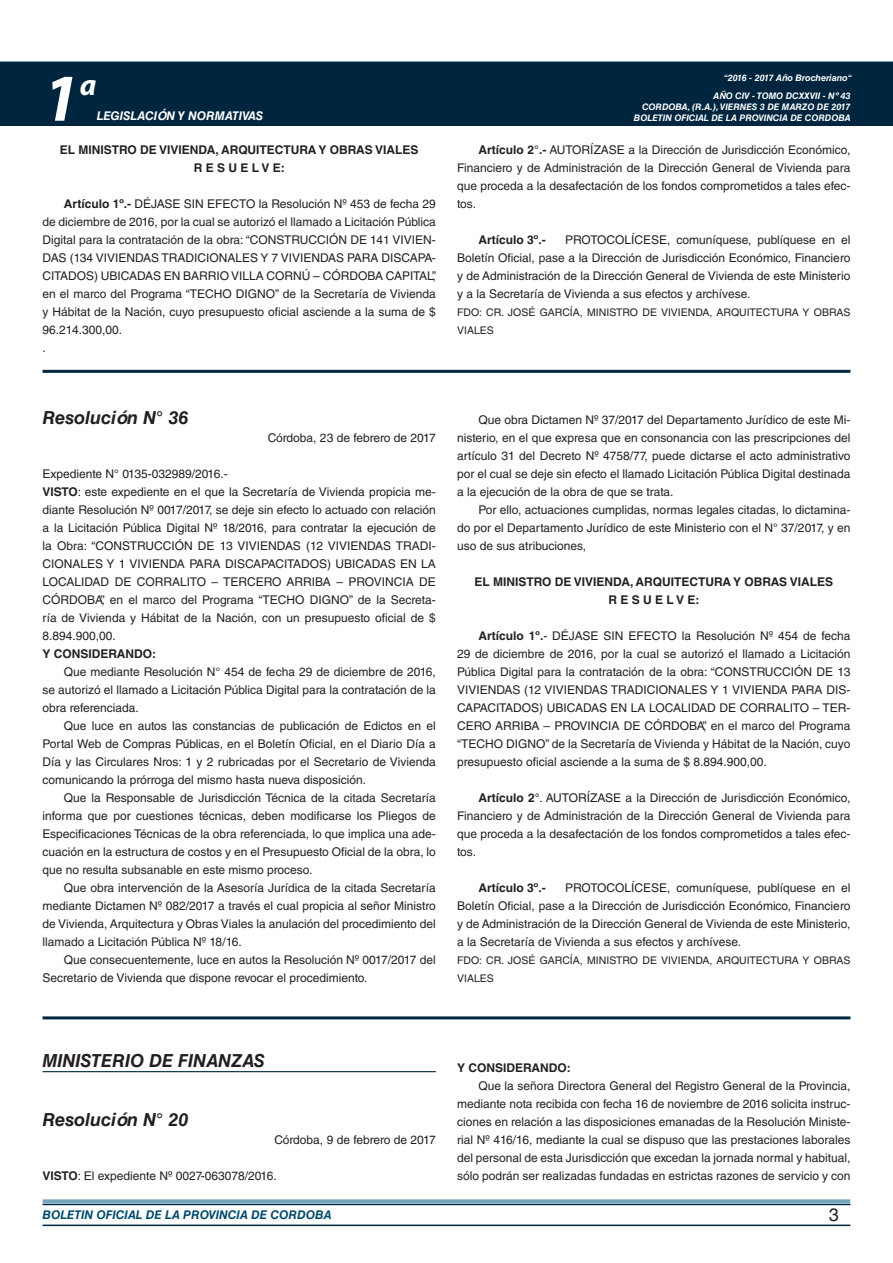
<style>
.page{position:relative;width:893px;height:1263px;background:#fff}
.page>*{position:absolute;margin:0;border:0;box-sizing:border-box;transform-origin:0 0}
.t1{font:italic 700 67.5px "Myriad Pro";color:#fff}
.t2{font:italic 700 30px "Myriad Pro";color:#fff}
.DOC__N{font:italic 700 18px "Helvetica LT Std";color:#231f20}
.NOMBRE_DE_MINISTERIO{font:italic 700 18px "Helvetica LT Std";color:#231f20}
.t3{font:18px "Helvetica LT Std";color:#231f20}
.TEXTO_BASE{font:12px/18px "Helvetica LT Std";color:#231f20;text-align:justify}
.TEXTO_BASE-2{font:700 12px "Helvetica LT Std";color:#231f20}
.t4{font:italic 700 12px "Helvetica LT Std";color:#004b6c}
.t5{font:italic 700 12px "Helvetica LT Std";color:#fff}
.FIRMA{font:10.5px/18px "Helvetica LT Std";color:#231f20}
.t6{font:italic 700 9px/10.8px "Helvetica LT Std";color:#fff;text-align:right}
.s1{font-weight:700}
</style>
<div class="page">
<div style="left:0;top:61px;width:893px;height:6px;background:#73a5b8"></div>
<div style="left:0;top:62px;width:893px;height:64px;background:#00263f"></div>
<hr style="left:43px;top:1224px;width:807px;height:2px;background:#00263f">
<div style="left:42px;top:1198px;width:809px;height:8px;background:#fff;opacity:.75"></div>
<hr style="left:43px;top:370px;width:807px;height:3px;background:#00263f">
<hr style="left:43px;top:1071px;width:393px;height:1px;background:#00263f">
<hr style="left:43px;top:1016px;width:807px;height:3px;background:#00263f">
<h1 class="t1" style="left:43px;top:54px;width:38px">1</h1>
<h2 class="t2" style="left:80px;top:66px;width:18px">a</h2>
<p class="t5" style="left:97px;top:109px;width:168px">LEGISLACIÓN Y NORMATIVAS</p>
<p class="TEXTO_BASE-2" style="left:60px;top:142px;width:360px">EL MINISTRO DE VIVIENDA, ARQUITECTURA Y OBRAS VIALES</p>
<p class="TEXTO_BASE-2" style="left:194px;top:160px;width:93px">R E S U E L V E:</p>
<p class="TEXTO_BASE" style="left:43px;top:195px;width:395px;text-indent:21px"><span class="s1">Artículo 1º.-</span> DÉJASE SIN EFECTO la Resolución Nº 453 de fecha 29 de diciembre de 2016, por la cual se autorizó el llamado a Licitación Pública Digital para la contratación de la obra: “CONSTRUCCIÓN DE 141 VIVIEN-DAS (134 VIVIENDAS TRADICIONALES Y 7 VIVIENDAS PARA DISCAPA-CITADOS) UBICADAS EN BARRIO VILLA CORNÚ – CÓRDOBA CAPITAL”, en el marco del Programa “TECHO DIGNO” de la Secretaría de Vivienda y Hábitat de la Nación, cuyo presupuesto oficial asciende a la suma de $ 96.214.300,00.</p>
<p class="TEXTO_BASE" style="left:43px;top:339px;width:5px">.</p>
<p class="t6" style="left:724px;top:72px;width:130px">“2016 - 2017 Año Brocheriano“</p>
<p class="t6" style="left:634px;top:91px;width:218px">AÑO CIV - TOMO DCXXVII - Nº 43<br>CORDOBA, (R.A.), VIERNES 3 DE MARZO DE 2017<br>BOLETIN OFICIAL DE LA PROVINCIA DE CORDOBA</p>
<p class="TEXTO_BASE" style="left:457px;top:141px;width:395px;text-indent:21px"><span class="s1">Artículo 2°.-</span> AUTORÍZASE a la Dirección de Jurisdicción Económico, Financiero y de Administración de la Dirección General de Vivienda para que proceda a la desafectación de los fondos comprometidos a tales efec&shy;tos.</p>
<p class="TEXTO_BASE-2" style="left:478px;top:232px;width:69px">Artículo 3º.-</p>
<p class="TEXTO_BASE" style="left:457px;top:231px;width:395px;text-indent:108px">PROTOCOLÍCESE, comuníquese, publíquese en el Boletín Oficial, pase a la Dirección de Jurisdicción Económico, Financiero y de Administración de la Dirección General de Vivienda de este Ministerio y a la Secretaría de Vivienda a sus efectos y archívese.</p>
<p class="FIRMA" style="left:457px;top:303px;width:395px">FDO: CR. JOSÉ GARCÍA, MINISTRO DE VIVIENDA, ARQUITECTURA Y OBRAS<br>VIALES</p>
<p class="DOC__N" style="left:43px;top:406px;width:147px">Resolución N° 36</p>
<p class="TEXTO_BASE" style="left:268px;top:429px;width:170px">Córdoba, 23 de febrero de 2017</p>
<p class="TEXTO_BASE" style="left:43px;top:465px;width:187px">Expediente N° 0135-032989/2016.-</p>
<p class="TEXTO_BASE" style="left:43px;top:483px;width:395px"><span class="s1">VISTO</span>: este expediente en el que la Secretaría de Vivienda propicia me&shy;diante Resolución Nº 0017/2017, se deje sin efecto lo actuado con relación a la Licitación Pública Digital Nº 18/2016, para contratar la ejecución de la Obra: “CONSTRUCCIÓN DE 13 VIVIENDAS (12 VIVIENDAS TRADI-CIONALES Y 1 VIVIENDA PARA DISCAPACITADOS) UBICADAS EN LA LOCALIDAD DE CORRALITO – TERCERO ARRIBA – PROVINCIA DE CÓRDOBA”, en el marco del Programa “TECHO DIGNO” de la Secreta&shy;ría de Vivienda y Hábitat de la Nación, con un presupuesto oficial de $ 8.894.900,00.</p>
<p class="TEXTO_BASE-2" style="left:43px;top:646px;width:115px">Y CONSIDERANDO:</p>
<p class="TEXTO_BASE" style="left:43px;top:663px;width:395px;text-indent:21px">Que mediante Resolución N° 454 de fecha 29 de diciembre de 2016, se autorizó el llamado a Licitación Pública Digital para la contratación de la obra referenciada.</p>
<p class="TEXTO_BASE" style="left:43px;top:717px;width:395px;text-indent:21px">Que luce en autos las constancias de publicación de Edictos en el Portal Web de Compras Públicas, en el Boletín Oficial, en el Diario Día a Día y las Circulares Nros: 1 y 2 rubricadas por el Secretario de Vivienda comunicando la prórroga del mismo hasta nueva disposición.</p>
<p class="TEXTO_BASE" style="left:43px;top:789px;width:395px;text-indent:21px">Que la Responsable de Jurisdicción Técnica de la citada Secretaría informa que por cuestiones técnicas, deben modificarse los Pliegos de Especificaciones Técnicas de la obra referenciada, lo que implica una ade&shy;cuación en la estructura de costos y en el Presupuesto Oficial de la obra, lo que no resulta subsanable en este mismo proceso.</p>
<p class="TEXTO_BASE" style="left:43px;top:879px;width:395px;text-indent:21px">Que obra intervención de la Asesoría Jurídica de la citada Secretaría mediante Dictamen Nº 082/2017 a través el cual propicia al señor Ministro de Vivienda, Arquitectura y Obras Viales la anulación del procedimiento del llamado a Licitación Pública Nº 18/16.</p>
<p class="TEXTO_BASE" style="left:43px;top:951px;width:395px;text-indent:21px">Que consecuentemente, luce en autos la Resolución Nº 0017/2017 del<br>Secretario de Vivienda que dispone revocar el procedimiento.</p>
<p class="TEXTO_BASE" style="left:457px;top:411px;width:395px;text-indent:21px">Que obra Dictamen Nº 37/2017 del Departamento Jurídico de este Mi&shy;nisterio, en el que expresa que en consonancia con las prescripciones del artículo 31 del Decreto Nº 4758/77, puede dictarse el acto administrativo por el cual se deje sin efecto el llamado Licitación Pública Digital destinada a la ejecución de la obra de que se trata.</p>
<p class="TEXTO_BASE" style="left:457px;top:501px;width:395px;text-indent:21px">Por ello, actuaciones cumplidas, normas legales citadas, lo dictamina&shy;do por el Departamento Jurídico de este Ministerio con el N° 37/2017, y en uso de sus atribuciones,</p>
<p class="TEXTO_BASE-2" style="left:475px;top:574px;width:360px">EL MINISTRO DE VIVIENDA, ARQUITECTURA Y OBRAS VIALES</p>
<p class="TEXTO_BASE-2" style="left:608px;top:592px;width:93px">R E S U E L V E:</p>
<p class="TEXTO_BASE" style="left:457px;top:627px;width:395px;text-indent:21px"><span class="s1">Artículo 1º.</span>- DÉJASE SIN EFECTO la Resolución Nº 454 de fecha 29 de diciembre de 2016, por la cual se autorizó el llamado a Licitación Pública Digital para la contratación de la obra: “CONSTRUCCIÓN DE 13<br>VIVIENDAS (12 VIVIENDAS TRADICIONALES Y 1 VIVIENDA PARA DIS-CAPACITADOS) UBICADAS EN LA LOCALIDAD DE CORRALITO – TER-CERO ARRIBA – PROVINCIA DE CÓRDOBA”, en el marco del Programa “TECHO DIGNO” de la Secretaría de Vivienda y Hábitat de la Nación, cuyo presupuesto oficial asciende a la suma de $ 8.894.900,00.</p>
<p class="TEXTO_BASE" style="left:457px;top:789px;width:395px;text-indent:21px"><span class="s1">Artículo 2°</span>. AUTORÍZASE a la Dirección de Jurisdicción Económico, Financiero y de Administración de la Dirección General de Vivienda para que proceda a la desafectación de los fondos comprometidos a tales efec&shy;tos.</p>
<p class="TEXTO_BASE-2" style="left:478px;top:880px;width:69px">Artículo 3º.-</p>
<p class="TEXTO_BASE" style="left:457px;top:879px;width:395px;text-indent:108px">PROTOCOLÍCESE, comuníquese, publíquese en el Boletín Oficial, pase a la Dirección de Jurisdicción Económico, Financiero y de Administración de la Dirección General de Vivienda de este Ministerio, a la Secretaría de Vivienda a sus efectos y archívese.</p>
<p class="FIRMA" style="left:457px;top:951px;width:395px">FDO: CR. JOSÉ GARCÍA, MINISTRO DE VIVIENDA, ARQUITECTURA Y OBRAS<br>VIALES</p>
<p class="NOMBRE_DE_MINISTERIO" style="left:43px;top:1049px;width:224px">MINISTERIO DE FINANZAS</p>
<p class="DOC__N" style="left:43px;top:1108px;width:147px">Resolución N° 20</p>
<p class="TEXTO_BASE" style="left:274px;top:1131px;width:163px">Córdoba, 9 de febrero de 2017</p>
<p class="TEXTO_BASE" style="left:43px;top:1167px;width:236px"><span class="s1">VISTO</span>: El expediente Nº 0027-063078/2016.</p>
<p class="TEXTO_BASE-2" style="left:457px;top:1060px;width:115px">Y CONSIDERANDO:</p>
<p class="TEXTO_BASE" style="left:457px;top:1077px;width:395px;text-indent:21px">Que la señora Directora General del Registro General de la Provincia, mediante nota recibida con fecha 16 de noviembre de 2016 solicita instruc&shy;ciones en relación a las disposiciones emanadas de la Resolución Ministe&shy;rial Nº 416/16, mediante la cual se dispuso que las prestaciones laborales del personal de esta Jurisdicción que excedan la jornada normal y habitual, sólo podrán ser realizadas fundadas en estrictas razones de servicio y con</p>
<p class="t4" style="left:43px;top:1208px;width:290px">BOLETIN OFICIAL DE LA PROVINCIA DE CORDOBA</p>
<h3 class="t3" style="left:829px;top:1204px;width:12px">3</h3>
</div>
